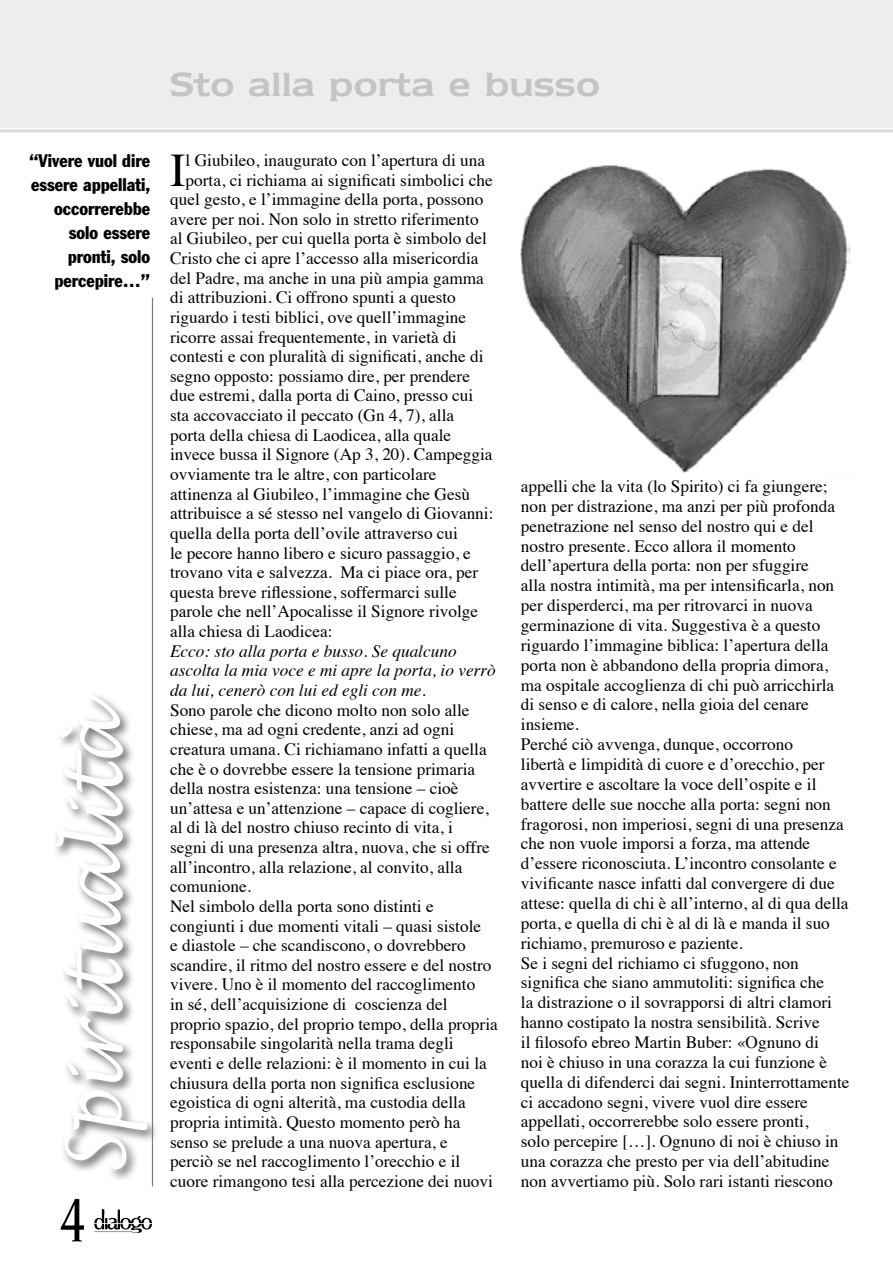
<style>
.page{position:relative;width:893px;height:1263px;background:#fff}
.page>*{position:absolute;margin:0;border:0;box-sizing:border-box;transform-origin:0 0}
.t1{font:italic 78px "Lucida Handwriting";color:#fff;scale:.87 1}
.t2{font:54px "Kontor Display";color:#000}
.t3{font:46.65px "Times";color:#000}
.t4{font:600 39px "Newtext IT Cby BT";letter-spacing:.005em;color:#c4c4c4}
.t5{font:condensed 18px/24px "Franklin Gothic";color:#000;text-align:right}
.t6{font:17.25px/19.8px "Times";color:#000}
.t7{font:italic 17.25px/19.6px "Times";color:#000}
</style>
<div class="page">
<svg style="left:94px;top:1209px;width:58px;height:24px"></svg>
<div style="left:52px;top:690px;width:108px;height:491px;background:#000;opacity:.6"></div>
<div style="left:0;top:0;width:893px;height:128px;background:#ededed"></div>
<hr style="left:0;top:129px;width:893px;height:3px;background:#dadada">
<hr style="left:152px;top:298px;width:1px;height:888px;background:#7c7b7b">
<img style="left:521px;top:165px;width:329px;height:308px">
<h3 class="t4" style="left:170px;top:62px;width:431px">Sto alla porta e busso</h3>
<p class="t5" style="left:29px;top:149px;width:122px">“Vivere vuol dire essere appellati, occorrerebbe solo essere pronti, solo percepire…”</p>
<h3 class="t3" style="left:170px;top:126px;width:17px">I</h3>
<p class="t6" style="left:186px;top:149px;width:301px">l Giubileo, inaugurato con l’apertura di una</p>
<p class="t6" style="left:186px;top:168px;width:309px">porta, ci richiama ai significati simbolici che</p>
<p class="t6" style="left:170px;top:188px;width:315px">quel gesto, e l’immagine della porta, possono</p>
<p class="t6" style="left:170px;top:208px;width:310px">avere per noi. Non solo in stretto riferimento</p>
<p class="t6" style="left:170px;top:227px;width:318px">al Giubileo, per cui quella porta è simbolo del</p>
<p class="t6" style="left:170px;top:247px;width:310px">Cristo che ci apre l’accesso alla misericordia</p>
<p class="t6" style="left:170px;top:266px;width:315px">del Padre, ma anche in una più ampia gamma</p>
<p class="t6" style="left:170px;top:286px;width:287px">di attribuzioni. Ci offrono spunti a questo</p>
<p class="t6" style="left:170px;top:306px;width:298px">riguardo i testi biblici, ove quell’immagine</p>
<p class="t6" style="left:170px;top:325px;width:288px">ricorre assai frequentemente, in varietà di</p>
<p class="t6" style="left:170px;top:345px;width:315px">contesti e con pluralità di significati, anche di</p>
<p class="t6" style="left:170px;top:365px;width:301px">segno opposto: possiamo dire, per prendere</p>
<p class="t6" style="left:170px;top:384px;width:305px">due estremi, dalla porta di Caino, presso cui</p>
<p class="t6" style="left:170px;top:404px;width:286px">sta accovacciato il peccato (Gn 4, 7), alla</p>
<p class="t6" style="left:170px;top:424px;width:283px">porta della chiesa di Laodicea, alla quale</p>
<p class="t6" style="left:170px;top:443px;width:324px">invece bussa il Signore (Ap 3, 20). Campeggia</p>
<p class="t6" style="left:170px;top:463px;width:268px">ovviamente tra le altre, con particolare</p>
<p class="t6" style="left:170px;top:482px;width:301px">attinenza al Giubileo, l’immagine che Gesù</p>
<p class="t6" style="left:170px;top:502px;width:325px">attribuisce a sé stesso nel vangelo di Giovanni:</p>
<p class="t6" style="left:170px;top:522px;width:289px">quella della porta dell’ovile attraverso cui</p>
<p class="t6" style="left:170px;top:541px;width:302px">le pecore hanno libero e sicuro passaggio, e</p>
<p class="t6" style="left:170px;top:561px;width:309px">trovano vita e salvezza. Ma ci piace ora, per</p>
<p class="t6" style="left:170px;top:581px;width:288px">questa breve riflessione, soffermarci sulle</p>
<p class="t6" style="left:170px;top:600px;width:310px">parole che nell’Apocalisse il Signore rivolge</p>
<p class="t6" style="left:170px;top:620px;width:164px">alla chiesa di Laodicea:</p>
<p class="t7" style="left:170px;top:640px;width:327px">Ecco: sto alla porta e busso. Se qualcuno ascolta la mia voce e mi apre la porta, io verrò da lui, cenerò con lui ed egli con me.</p>
<p class="t6" style="left:170px;top:698px;width:329px">Sono parole che dicono molto non solo alle chiese, ma ad ogni credente, anzi ad ogni creatura umana. Ci richiamano infatti a quella che è o dovrebbe essere la tensione primaria della nostra esistenza: una tensione – cioè un’attesa e un’attenzione – capace di cogliere, al di là del nostro chiuso recinto di vita, i<br>segni di una presenza altra, nuova, che si offre all’incontro, alla relazione, al convito, alla comunione.<br>Nel simbolo della porta sono distinti e congiunti i due momenti vitali – quasi sistole<br>e diastole – che scandiscono, o dovrebbero scandire, il ritmo del nostro essere e del nostro vivere. Uno è il momento del raccoglimento<br>in sé, dell’acquisizione di coscienza del proprio spazio, del proprio tempo, della propria responsabile singolarità nella trama degli eventi e delle relazioni: è il momento in cui la chiusura della porta non significa esclusione egoistica di ogni alterità, ma custodia della propria intimità. Questo momento però ha senso se prelude a una nuova apertura, e<br>perciò se nel raccoglimento l’orecchio e il cuore rimangono tesi alla percezione dei nuovi</p>
<h1 class="t1" style="left:47px;top:1174px;width:553px;rotate:-90deg">S p iritualità</h1>
<h2 class="t2" style="left:61px;top:1177px;width:27px">4</h2>
<p class="t6" style="left:521px;top:475px;width:330px">appelli che la vita (lo Spirito) ci fa giungere; non per distrazione, ma anzi per più profonda penetrazione nel senso del nostro qui e del nostro presente. Ecco allora il momento dell’apertura della porta: non per sfuggire<br>alla nostra intimità, ma per intensificarla, non per disperderci, ma per ritrovarci in nuova germinazione di vita. Suggestiva è a questo riguardo l’immagine biblica: l’apertura della porta non è abbandono della propria dimora, ma ospitale accoglienza di chi può arricchirla di senso e di calore, nella gioia del cenare insieme.<br>Perché ciò avvenga, dunque, occorrono<br>libertà e limpidità di cuore e d’orecchio, per avvertire e ascoltare la voce dell’ospite e il battere delle sue nocche alla porta: segni non fragorosi, non imperiosi, segni di una presenza che non vuole imporsi a forza, ma attende d’essere riconosciuta. L’incontro consolante e vivificante nasce infatti dal convergere di due attese: quella di chi è all’interno, al di qua della porta, e quella di chi è al di là e manda il suo richiamo, premuroso e paziente.<br>Se i segni del richiamo ci sfuggono, non significa che siano ammutoliti: significa che<br>la distrazione o il sovrapporsi di altri clamori hanno costipato la nostra sensibilità. Scrive<br>il filosofo ebreo Martin Buber: «Ognuno di<br>noi è chiuso in una corazza la cui funzione è quella di difenderci dai segni. Ininterrottamente ci accadono segni, vivere vuol dire essere appellati, occorrerebbe solo essere pronti,<br>solo percepire […]. Ognuno di noi è chiuso in una corazza che presto per via dell’abitudine non avvertiamo più. Solo rari istanti riescono</p>
</div>
